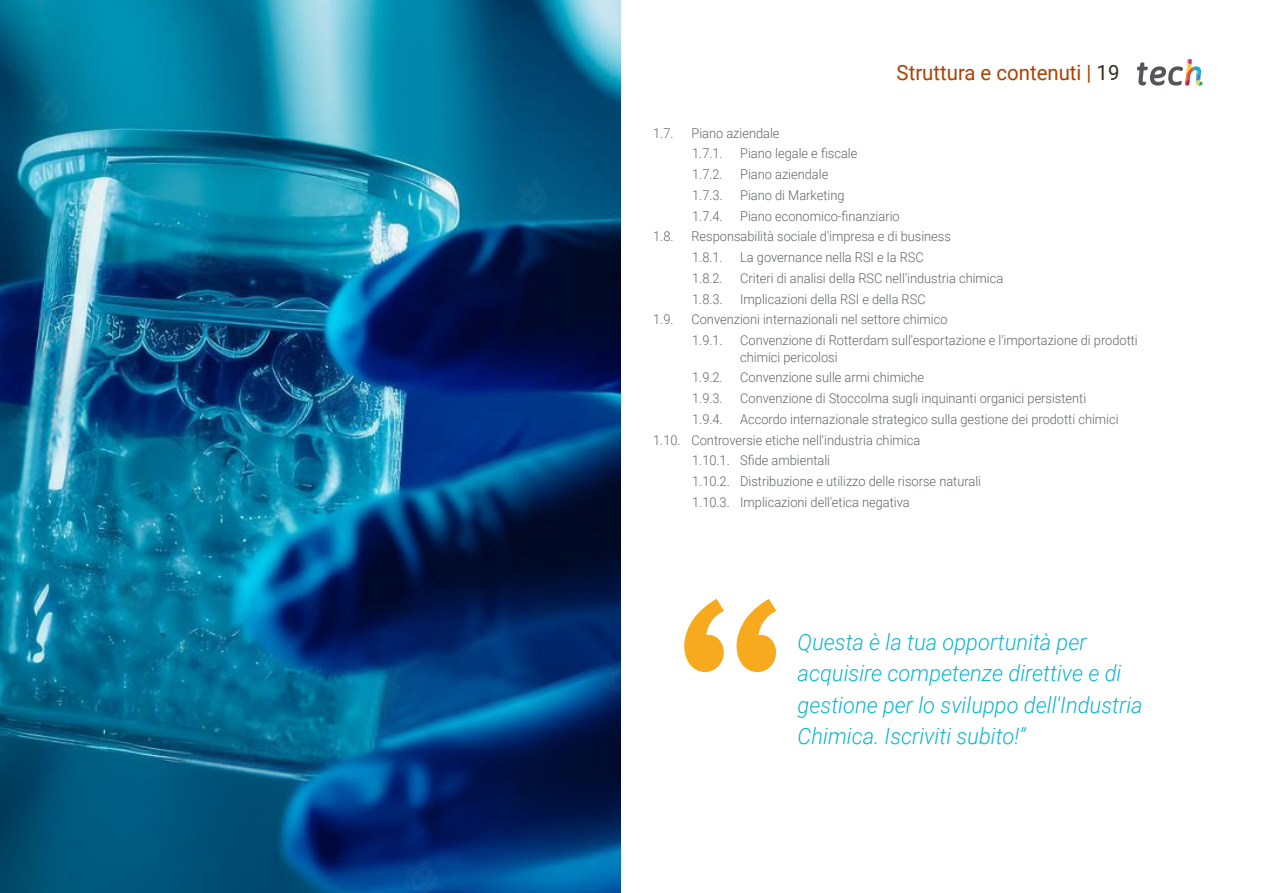
<style>
.page{position:relative;width:1263px;height:893px;background:#fff}
.page>*{position:absolute;margin:0;border:0;box-sizing:border-box;transform-origin:0 0}
.t1{font:italic 300 22.5px/31.5px "Roboto";color:#0fb6cf}
.t2{font:21px "Roboto";color:#ae4000}
.t3{font:300 13.5px/20.7px "Roboto";color:#61646a;scale:.95 1}
.s1{color:#312e20}
</style>
<div class="page">
<svg style="left:1137px;top:59px;width:65px;height:27px"></svg>
<svg style="left:684px;top:599px;width:92px;height:73px"></svg>
<img style="left:0;top:0;width:621px;height:893px">
<p class="t3" style="left:653px;top:122px;width:23px">1.7.</p>
<p class="t3" style="left:691px;top:122px;width:94px">Piano aziendale<br>1.7.1.</p>
<p class="t3" style="left:740px;top:143px;width:125px">Piano legale e fiscale</p>
<h2 class="t2" style="left:897px;top:57px;width:224px">Struttura e contenuti | <span class="s1">19</span></h2>
<p class="t3" style="left:692px;top:164px;width:34px">1.7.2.</p>
<p class="t3" style="left:740px;top:164px;width:94px">Piano aziendale</p>
<p class="t3" style="left:692px;top:184px;width:34px">1.7.3.</p>
<p class="t3" style="left:740px;top:184px;width:111px">Piano di Marketing</p>
<p class="t3" style="left:692px;top:205px;width:34px">1.7.4.</p>
<p class="t3" style="left:740px;top:205px;width:169px">Piano economico-finanziario</p>
<p class="t3" style="left:653px;top:226px;width:23px">1.8.</p>
<p class="t3" style="left:691px;top:226px;width:275px">Responsabilità sociale d'impresa e di business<br>1.8.1.</p>
<p class="t3" style="left:740px;top:247px;width:195px">La governance nella RSI e la RSC</p>
<p class="t3" style="left:692px;top:267px;width:34px">1.8.2.</p>
<p class="t3" style="left:740px;top:267px;width:278px">Criteri di analisi della RSC nell'industria chimica</p>
<p class="t3" style="left:692px;top:288px;width:34px">1.8.3.</p>
<p class="t3" style="left:740px;top:288px;width:197px">Implicazioni della RSI e della RSC</p>
<p class="t3" style="left:653px;top:309px;width:23px">1.9.</p>
<p class="t3" style="left:691px;top:309px;width:271px">Convenzioni internazionali nel settore chimico<br>1.9.1.</p>
<p class="t3" style="left:740px;top:332px;width:420px;line-height:16.5px">Convenzione di Rotterdam sull'esportazione e l'importazione di prodotti chimici pericolosi</p>
<p class="t3" style="left:692px;top:367px;width:34px">1.9.2.</p>
<p class="t3" style="left:740px;top:367px;width:195px">Convenzione sulle armi chimiche</p>
<p class="t3" style="left:692px;top:388px;width:34px">1.9.3.</p>
<p class="t3" style="left:740px;top:388px;width:366px">Convenzione di Stoccolma sugli inquinanti organici persistenti</p>
<p class="t3" style="left:692px;top:408px;width:34px">1.9.4.</p>
<p class="t3" style="left:740px;top:408px;width:400px">Accordo internazionale strategico sulla gestione dei prodotti chimici</p>
<p class="t3" style="left:653px;top:429px;width:283px">1.10. Controversie etiche nell'industria chimica</p>
<p class="t3" style="left:692px;top:450px;width:147px">1.10.1. Sfide ambientali</p>
<p class="t3" style="left:692px;top:471px;width:306px">1.10.2. Distribuzione e utilizzo delle risorse naturali</p>
<p class="t3" style="left:692px;top:491px;width:231px">1.10.3. Implicazioni dell'etica negativa</p>
<h1 class="t1" style="left:798px;top:625px;width:346px">Questa è la tua opportunità per acquisire competenze direttive e di gestione per lo sviluppo dell'Industria Chimica. Iscriviti subito!”</h1>
</div>
